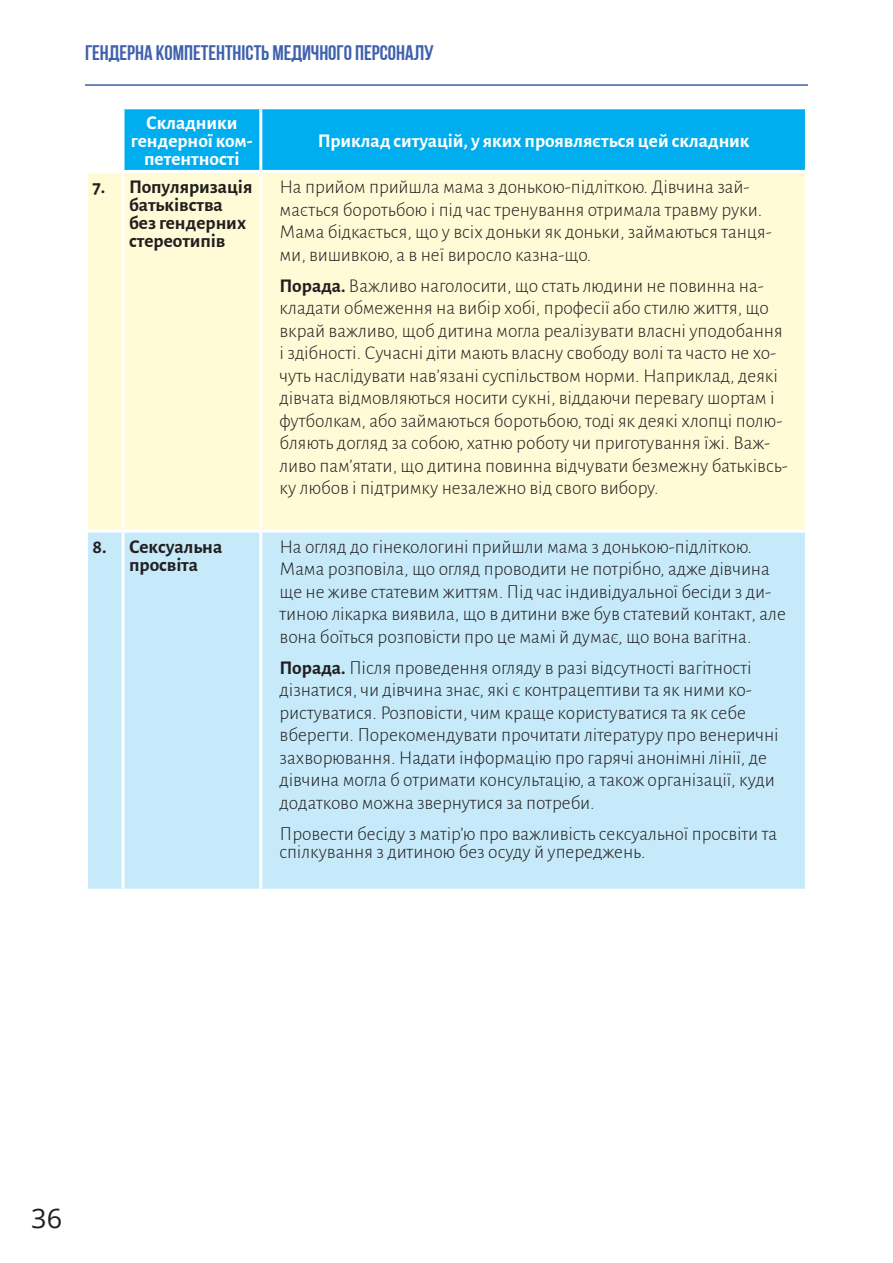
<style>
.page{position:relative;width:893px;height:1263px;background:#fff}
.page>*{position:absolute;margin:0;border:0;box-sizing:border-box;transform-origin:0 0}
.t1{font:27px "Open Sans";color:#231f20}
.t2{font:21px "Bebas Neue Cyrillic";color:#3f61ad}
.Стиль_абзаца_2{font:300 19.5px/22.5px "Alegreya Sans";letter-spacing:-.005em;color:#231f20}
.Стиль_абзаца_2-2{font:700 19.5px/18px "Alegreya Sans";color:#fff;text-align:center}
.Стиль_абзаца_2-3{font:700 19.5px/18px "Alegreya Sans";color:#231f20}
.s1{font-weight:700}
</style>
<div class="page">
<hr style="left:85px;top:84px;width:723px;height:2px;background:#3f61ad">
<div style="left:124px;top:109px;width:681px;height:61px;background:#00aeef"></div>
<div style="left:88px;top:173px;width:717px;height:357px;background:#fffbd6"></div>
<div style="left:88px;top:533px;width:717px;height:356px;background:#c6eafa"></div>
<hr style="left:259px;top:109px;width:3px;height:61px;background:#fff">
<hr style="left:121px;top:173px;width:3px;height:357px;background:#fff">
<hr style="left:259px;top:173px;width:3px;height:357px;background:#fff">
<hr style="left:121px;top:533px;width:3px;height:356px;background:#fff">
<hr style="left:259px;top:533px;width:3px;height:356px;background:#fff">
<p class="t2" style="left:85px;top:42px;width:350px">Гендерна компетентність медичного персоналу</p>
<p class="Стиль_абзаца_2-2" style="left:131px;top:113px;width:123px">Складники гендерної ком&shy;петентності</p>
<p class="Стиль_абзаца_2-2" style="left:318px;top:131px;width:433px">Приклад ситуацій, у яких проявляється цей складник</p>
<p class="Стиль_абзаца_2-3" style="left:93px;top:176px;width:14px">7.</p>
<p class="Стиль_абзаца_2-3" style="left:129px;top:176px;width:125px">Популяризація батьківства без гендерних стереотипів</p>
<p class="Стиль_абзаца_2" style="left:280px;top:175px;width:494px">На прийом прийшла мама з донькою-підліткою. Дівчина зай&shy;мається боротьбою і під час тренування отримала травму руки.<br>Мама бідкається, що у всіх доньки як доньки, займаються танця&shy;ми, вишивкою, а в неї виросло казна-що.</p>
<p class="Стиль_абзаца_2" style="left:280px;top:273px;width:510px"><span class="s1">Порада.</span> Важливо наголосити, що стать людини не повинна на&shy;кладати обмеження на вибір хобі, професії або стилю життя, що вкрай важливо, щоб дитина могла реалізувати власні уподобання і здібності. Сучасні діти мають власну свободу волі та часто не хо&shy;чуть наслідувати нав’язані суспільством норми. Наприклад, деякі дівчата відмовляються носити сукні, віддаючи перевагу шортам і футболкам, або займаються боротьбою, тоді як деякі хлопці полю&shy;бляють догляд за собою, хатню роботу чи приготування їжі. Важ&shy;ливо пам’ятати, що дитина повинна відчувати безмежну батьківсь&shy;ку любов і підтримку незалежно від свого вибору.</p>
<p class="Стиль_абзаца_2-3" style="left:93px;top:536px;width:16px">8.</p>
<p class="Стиль_абзаца_2-3" style="left:129px;top:536px;width:95px">Сексуальна просвіта</p>
<p class="Стиль_абзаца_2" style="left:280px;top:534px;width:508px">На огляд до гінекологині прийшли мама з донькою-підліткою.<br>Мама розповіла, що огляд проводити не потрібно, адже дівчина ще не живе статевим життям. Під час індивідуальної бесіди з ди&shy;тиною лікарка виявила, що в дитини вже був статевий контакт, але вона боїться розповісти про це мамі й думає, що вона вагітна.</p>
<p class="Стиль_абзаца_2" style="left:280px;top:655px;width:501px"><span class="s1">Порада.</span> Після проведення огляду в разі відсутності вагітності дізнатися, чи дівчина знає, які є контрацептиви та як ними ко&shy;ристуватися. Розповісти, чим краще користуватися та як себе вберегти. Порекомендувати прочитати літературу про венеричні захворювання. Надати інформацію про гарячі анонімні лінії, де дівчина могла б отримати консультацію, а також організації, куди додатково можна звернутися за потреби.</p>
<p class="Стиль_абзаца_2" style="left:280px;top:824px;width:499px;line-height:18px">Провести бесіду з матір’ю про важливість сексуальної просвіти та спілкування з дитиною без осуду й упереджень.</p>
<h1 class="t1" style="left:31px;top:1200px;width:32px">36</h1>
</div>
